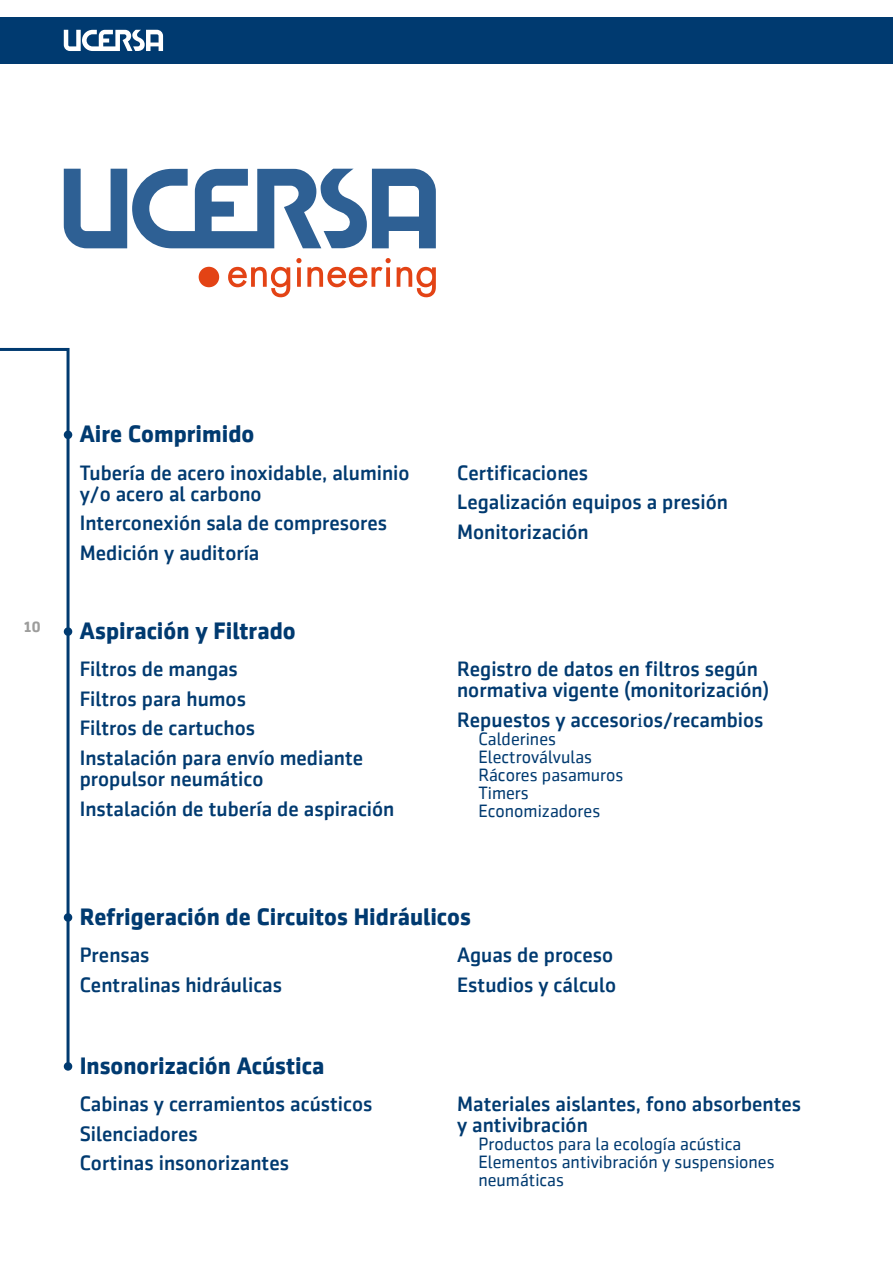
<style>
.page{position:relative;width:893px;height:1263px;background:#fff}
.page>*{position:absolute;margin:0;border:0;box-sizing:border-box;transform-origin:0 0}
.t1{font:700 24px "Sentico Sans DT";color:#003a70}
.t2{font:500 21px/29.5px "Sentico Sans DT";color:#003a70}
.t3{font:18px/18px "Sentico Sans DT";color:#003a70}
.t4{font:700 15px "Sentico Sans DT";color:#9d9d9c}
.s1{font-family:"Minion Pro";font-weight:400}
</style>
<div class="page">
<svg style="left:64px;top:1062px;width:8px;height:9px"></svg>
<div style="left:0;top:17px;width:893px;height:47px;background:#003a70"></div>
<svg style="left:64px;top:30px;width:99px;height:21px"></svg>
<svg style="left:199px;top:258px;width:237px;height:39px"></svg>
<svg style="left:64px;top:169px;width:372px;height:79px"></svg>
<svg style="left:0;top:347px;width:71px;height:722px"></svg>
<p class="t4" style="left:23px;top:621px;width:19px">10</p>
<p class="t1" style="left:80px;top:424px;width:176px">Aire Comprimido</p>
<p class="t2" style="left:80px;top:463px;width:331px;line-height:21px">Tubería de acero inoxidable, aluminio y/o acero al carbono</p>
<p class="t2" style="left:80px;top:509px;width:309px">Interconexión sala de compresores<br>Medición y auditoría</p>
<p class="t1" style="left:80px;top:621px;width:217px">Aspiración y Filtrado</p>
<p class="t2" style="left:80px;top:656px;width:285px">Filtros de mangas<br>Filtros para humos<br>Filtros de cartuchos<br>Instalación para envío mediante</p>
<p class="t2" style="left:80px;top:765px;width:316px">propulsor neumático<br>Instalación de tubería de aspiración</p>
<p class="t2" style="left:457px;top:458px;width:272px">Certificaciones<br>Legalización equipos a presión<br>Monitorización</p>
<p class="t2" style="left:457px;top:659px;width:314px;line-height:21px">Registro de datos en filtros según normativa vigente (monitorización)</p>
<p class="t2" style="left:457px;top:706px;width:308px">Repuestos y accesor<span class="s1">i</span>os/recambios</p>
<p class="t3" style="left:478px;top:730px;width:147px">Calderines<br>Electroválvulas<br>Rácores pasamuros<br>Timers<br>Economizadores</p>
<p class="t1" style="left:80px;top:907px;width:393px">Refrigeración de Circuitos Hidráulicos</p>
<p class="t2" style="left:80px;top:942px;width:204px">Prensas<br>Centralinas hidráulicas</p>
<p class="t1" style="left:80px;top:1056px;width:246px">Insonorización Acústica</p>
<p class="t2" style="left:80px;top:1090px;width:294px">Cabinas y cerramientos acústicos<br>Silenciadores<br>Cortinas insonorizantes</p>
<p class="t2" style="left:457px;top:942px;width:161px">Aguas de proceso<br>Estudios y cálculo</p>
<p class="t2" style="left:457px;top:1095px;width:346px;line-height:21px">Materiales aislantes, fono absorbentes y antivibración</p>
<p class="t3" style="left:478px;top:1135px;width:298px">Productos para la ecología acústica<br>Elementos antivibración y suspensiones neumáticas</p>
</div>
